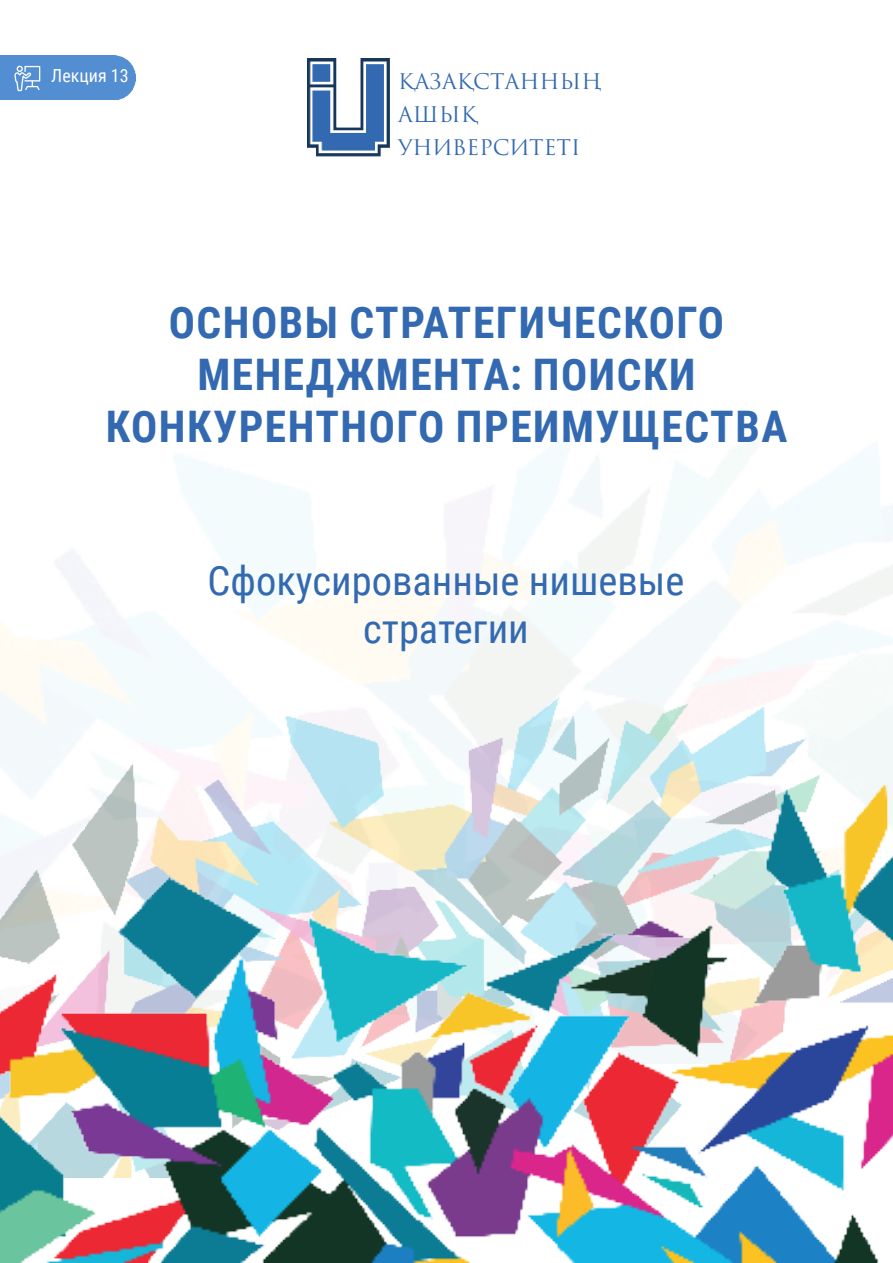
<style>
.page{position:relative;width:893px;height:1263px;background:#fff}
.page>*{position:absolute;margin:0;border:0;box-sizing:border-box;transform-origin:0 0}
.t1{font:700 43.5px/52.2px "Roboto Condensed";letter-spacing:.035em;color:#3269b1;text-align:center}
.t2{font:40.5px/48.6px "Roboto Condensed";color:#3269b1;text-align:center}
.t3{font:21px "Trajan Pro 3";color:#3269b1}
.t4{font:18px "Roboto Condensed";color:#fff}
</style>
<div class="page">
<img style="left:0;top:429px;width:893px;height:634px">
<img style="left:0;top:696px;width:892px;height:33px">
<img style="left:0;top:729px;width:892px;height:534px">
<div style="left:0;top:55px;width:136px;height:45px;background:#538dd2"></div>
<svg style="left:14px;top:66px;width:26px;height:25px"></svg>
<img style="left:308px;top:58px;width:82px;height:99px">
<p class="t4" style="left:51px;top:63px;width:79px">Лекция 13</p>
<p class="t3" style="left:398px;top:67px;width:205px">ҚАЗАҚСТАННЫҢ</p>
<p class="t3" style="left:398px;top:100px;width:81px">АШЫҚ</p>
<p class="t3" style="left:398px;top:133px;width:184px">УНИВЕРСИТЕТІ</p>
<p class="t1" style="left:106px;top:294px;width:683px">ОСНОВЫ СТРАТЕГИЧЕСКОГО<br>МЕНЕДЖМЕНТА: ПОИСКИ<br>КОНКУРЕНТНОГО ПРЕИМУЩЕСТВА</p>
<p class="t2" style="left:208px;top:554px;width:478px">Сфокусированные нишевые стратегии</p>
</div>
